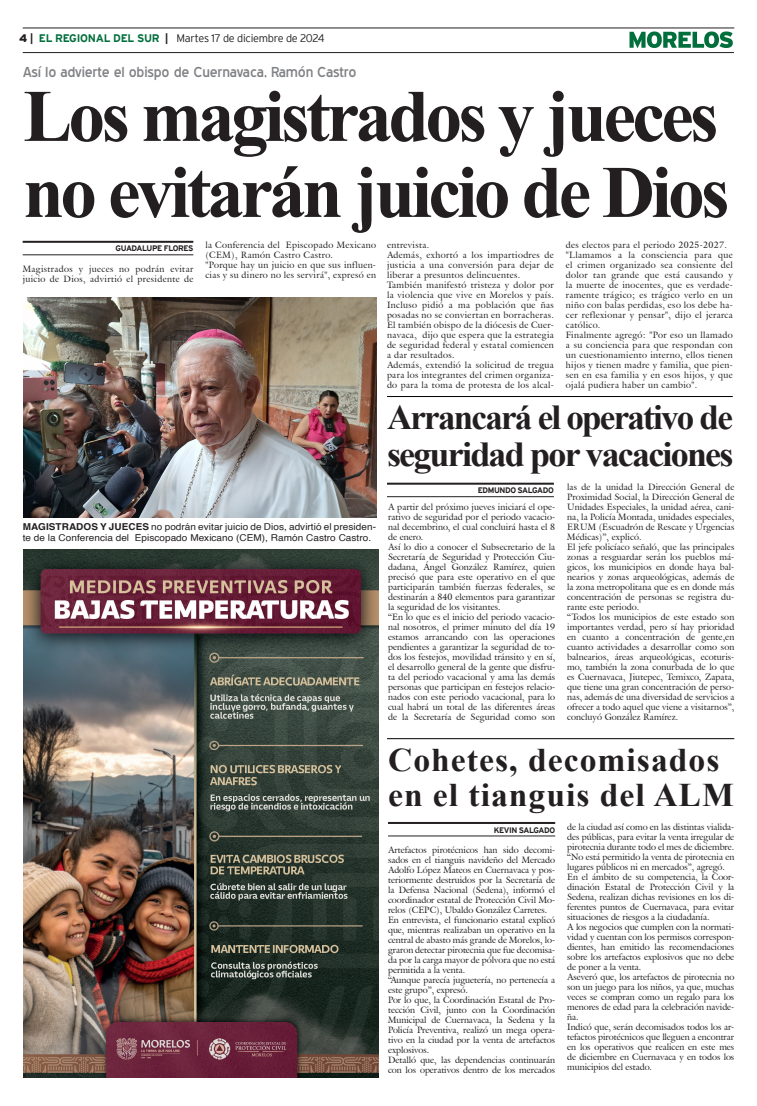
<style>
.page{position:relative;width:757px;height:1106px;background:#fff}
.page>*{position:absolute;margin:0;border:0;box-sizing:border-box;transform-origin:0 0}
.Cabeza_01{font:700 74px "Times New Roman";letter-spacing:-.05em;color:#231f20}
.Cabeza_03{font:700 35px "Times New Roman";letter-spacing:-.05em;color:#231f20}
.Cabeza_03-2{font:700 33px "Times New Roman";letter-spacing:.03em;color:#231f20}
.Balazo_01{font:14px "Blue Highway";letter-spacing:-.015em;color:#808285;scale:1.05 1}
.t1{font:300 11px "Interstate";letter-spacing:-.025em;color:#231f20}
.Pie_de_foto{font:9.5px/11px "Helvetica";letter-spacing:.005em;color:#231f20;scale:1.05 1}
.t2{font:9px/10px "Galliard IT Cby BT";letter-spacing:.01em;color:#231f20;text-align:justify}
.t3{font:9px/10px "Galliard IT Cby BT";letter-spacing:.04em;color:#231f20}
.t4{font:700 8px "Interstate";letter-spacing:-.05em;color:#231f20}
.s1{font-weight:900}
.s2{font-weight:700}
.s3{font-weight:700;color:#006f3c}
</style>
<div class="page">
<hr style="left:23px;top:28px;width:711px;height:1px;background:#231f20">
<hr style="left:23px;top:52px;width:711px;height:1px;background:#231f20">
<svg style="left:629px;top:31px;width:104px;height:17px"></svg>
<hr style="left:23px;top:241px;width:170px;height:2px;background:#231f20">
<hr style="left:23px;top:254px;width:170px;height:1px;background:#231f20">
<hr style="left:387px;top:482px;width:167px;height:2px;background:#231f20">
<hr style="left:387px;top:496px;width:167px;height:1px;background:#231f20">
<hr style="left:387px;top:396px;width:346px;height:1px;background:#000">
<hr style="left:388px;top:822px;width:167px;height:2px;background:#231f20">
<hr style="left:388px;top:835px;width:167px;height:1px;background:#231f20">
<hr style="left:387px;top:738px;width:347px;height:1px;background:#000">
<img style="left:23px;top:298px;width:353px;height:219px">
<img style="left:23px;top:549px;width:355px;height:528px">
<p class="t1" style="left:19px;top:32px;width:307px"><span class="s1">4</span> <span class="s2">|</span> <span class="s3">EL REGIONAL DEL SUR</span> <span class="s2">|</span> Martes 17 de diciembre de 2024</p>
<p class="Balazo_01" style="left:23px;top:63px;width:319px">Así lo advierte el obispo de Cuernavaca, Ramón Castro</p>
<p class="Cabeza_01" style="left:23px;top:63px;width:697px">Los magistrados y jueces</p>
<p class="Cabeza_01" style="left:23px;top:139px;width:708px">no evitarán juicio de Dios</p>
<p class="t4" style="left:116px;top:244px;width:79px">GUADALUPE FLORES</p>
<p class="t3" style="left:566px;top:239px;width:162px">des electos para el periodo 2025-2027.</p>
<p class="t2" style="left:566px;top:249px;width:168px">"Llamamos a la consciencia para que el crimen organizado sea consiente del dolor tan grande que está causando y la muerte de inocentes, que es verdade&shy;ramente trágico; es trágico verlo en un niño con balas perdidas, eso los debe ha&shy;cer reflexionar y pensar", dijo el jerarca católico.</p>
<p class="t2" style="left:566px;top:329px;width:168px">Finalmente agregó: "Por eso un llamado a su conciencia para que respondan con un cuestionamiento interno, ellos tienen hijos y tienen madre y familia, que pien&shy;sen en esa familia y en esos hijos, y que ojalá pudiera haber un cambio".</p>
<p class="Cabeza_03" style="left:387px;top:392px;width:347px">Arrancará el operativo de</p>
<p class="Cabeza_03" style="left:387px;top:429px;width:348px">seguridad por vacaciones</p>
<p class="t4" style="left:478px;top:486px;width:78px">EDMUNDO SALGADO</p>
<p class="t3" style="left:205px;top:239px;width:172px">la Conferencia del Episcopado Mexicano (CEM), Ramón Castro Castro.</p>
<p class="t3" style="left:205px;top:259px;width:172px">"Porque hay un juicio en que sus influen&shy;cias y su dinero no les servirá", expresó en</p>
<p class="t3" style="left:387px;top:239px;width:44px">entrevista.</p>
<p class="t2" style="left:387px;top:249px;width:168px">Además, exhortó a los impartiodres de justicia a una conversión para dejar de liberar a presuntos delincuentes.</p>
<p class="t2" style="left:387px;top:279px;width:168px">También manifestó tristeza y dolor por la violencia que vive en Morelos y país.<br>Incluso pidió a ma población que ñas posadas no se conviertan en borracheras.</p>
<p class="t2" style="left:387px;top:319px;width:168px">El también obispo de la diócesis de Cuer&shy;navaca, dijo que espera que la estrategia de seguridad federal y estatal comiencen a dar resultados.</p>
<p class="t2" style="left:387px;top:359px;width:168px">Además, extendió la solicitud de tregua para los integrantes del crimen organiza&shy;do para la toma de protesta de los alcal-</p>
<p class="t3" style="left:23px;top:264px;width:172px">Magistrados y jueces no podrán evitar juicio de Dios, advirtió el presidente de</p>
<p class="t2" style="left:567px;top:482px;width:169px">las de la unidad la Dirección General de Proximidad Social, la Dirección General de Unidades Especiales, la unidad aérea, cani&shy;na, la Policía Montada, unidades especiales, ERUM (Escuadrón de Rescate y Urgencias Médicas)”, explicó.</p>
<p class="t2" style="left:567px;top:542px;width:169px">El jefe policíaco señaló, que las principales zonas a resguardar serán los pueblos má&shy;gicos, los municipios en donde haya bal&shy;nearios y zonas arqueológicas, además de la zona metropolitana que es en donde más concentración de personas se registra du&shy;rante este periodo.</p>
<p class="t2" style="left:567px;top:612px;width:169px">“Todos los municipios de este estado son importantes verdad, pero sí hay prioridad en cuanto a concentración de gente,en cuanto actividades a desarrollar como son balnearios, áreas arqueológicas, ecoturis&shy;mo, también la zona conurbada de lo que es Cuernavaca, Jiutepec, Temixco, Zapata, que tiene una gran concentración de perso&shy;nas, además de una diversidad de servicios a ofrecer a todo aquel que viene a visitarnos”, concluyó González Ramírez.</p>
<p class="t2" style="left:388px;top:502px;width:169px">A partir del próximo jueves iniciará el ope&shy;rativo de seguridad por el periodo vacacio&shy;nal decembrino, el cual concluirá hasta el 8 de enero.</p>
<p class="t2" style="left:388px;top:542px;width:169px">Así lo dio a conocer el Subsecretario de la Secretaría de Seguridad y Protección Ciu&shy;dadana, Ángel González Ramírez, quien precisó que para este operativo en el que participarán también fuerzas federales, se destinarán a 840 elementos para garantizar la seguridad de los visitantes.</p>
<p class="t2" style="left:388px;top:612px;width:169px">“En lo que es el inicio del periodo vacacio&shy;nal nosotros, el primer minuto del día 19 estamos arrancando con las operaciones pendientes a garantizar la seguridad de to&shy;dos los festejos, movilidad tránsito y en sí, el desarrollo general de la gente que disfru&shy;ta del periodo vacacional y ama las demás personas que participan en festejos relacio&shy;nados con este periodo vacacional, para lo cual habrá un total de las diferentes áreas de la Secretaría de Seguridad como son</p>
<p class="Pie_de_foto" style="left:23px;top:521px;width:338px"><span class="s2">MAGISTRADOS Y JUECES</span> no podrán evitar juicio de Dios, advirtió el presiden&shy;te de la Conferencia del Episcopado Mexicano (CEM), Ramón Castro Castro.</p>
<p class="Cabeza_03-2" style="left:388px;top:736px;width:333px">Cohetes, decomisados</p>
<p class="Cabeza_03-2" style="left:388px;top:771px;width:347px">en el tianguis del ALM</p>
<p class="t4" style="left:494px;top:825px;width:63px">KEVIN SALGADO</p>
<p class="t2" style="left:567px;top:821px;width:169px">de la ciudad así como en las distintas vialida&shy;des públicas, para evitar la venta irregular de pirotecnia durante todo el mes de diciembre.</p>
<p class="t2" style="left:567px;top:851px;width:169px">“No está permitido la venta de pirotecnia en lugares públicos ni en mercados”, agregó.</p>
<p class="t2" style="left:567px;top:871px;width:169px">En el ámbito de su competencia, la Coor&shy;dinación Estatal de Protección Civil y la Sedena, realizan dichas revisiones en los di&shy;ferentes puntos de Cuernavaca, para evitar situaciones de riesgos a la ciudadanía.</p>
<p class="t2" style="left:567px;top:921px;width:169px">A los negocios que cumplen con la normati&shy;vidad y cuentan con los permisos correspon&shy;dientes, han emitido las recomendaciones sobre los artefactos explosivos que no debe de poner a la venta.</p>
<p class="t2" style="left:567px;top:971px;width:169px">Aseveró que, los artefactos de pirotecnia no son un juego para los niños, ya que, muchas veces se compran como un regalo para los menores de edad para la celebración navide&shy;ña.</p>
<p class="t2" style="left:567px;top:1021px;width:169px">Indicó que, serán decomisados todos los ar&shy;tefactos pirotécnicos que lleguen a encontrar en los operativos que realicen en este mes de diciembre en Cuernavaca y en todos los municipios del estado.</p>
<p class="t2" style="left:388px;top:845px;width:169px">Artefactos pirotécnicos han sido decomi&shy;sados en el tianguis navideño del Mercado Adolfo López Mateos en Cuernavaca y pos&shy;teriormente destruidos por la Secretaría de la Defensa Nacional (Sedena), informó el coordinador estatal de Protección Civil Mo&shy;relos (CEPC), Ubaldo González Carretes.</p>
<p class="t2" style="left:388px;top:915px;width:169px">En entrevista, el funcionario estatal explicó que, mientras realizaban un operativo en la central de abasto más grande de Morelos, lo&shy;graron detectar pirotecnia que fue decomisa&shy;da por la carga mayor de pólvora que no está permitida a la venta.</p>
<p class="t2" style="left:388px;top:975px;width:169px">“Aunque parecía juguetería, no pertenecía a este grupo”, expresó.</p>
<p class="t2" style="left:388px;top:995px;width:169px">Por lo que, la Coordinación Estatal de Pro&shy;tección Civil, junto con la Coordinación Municipal de Cuernavaca, la Sedena y la Policía Preventiva, realizó un mega opera&shy;tivo en la ciudad por la venta de artefactos explosivos.</p>
<p class="t2" style="left:388px;top:1055px;width:169px">Detalló que, las dependencias continuarán con los operativos dentro de los mercados</p>
</div>
